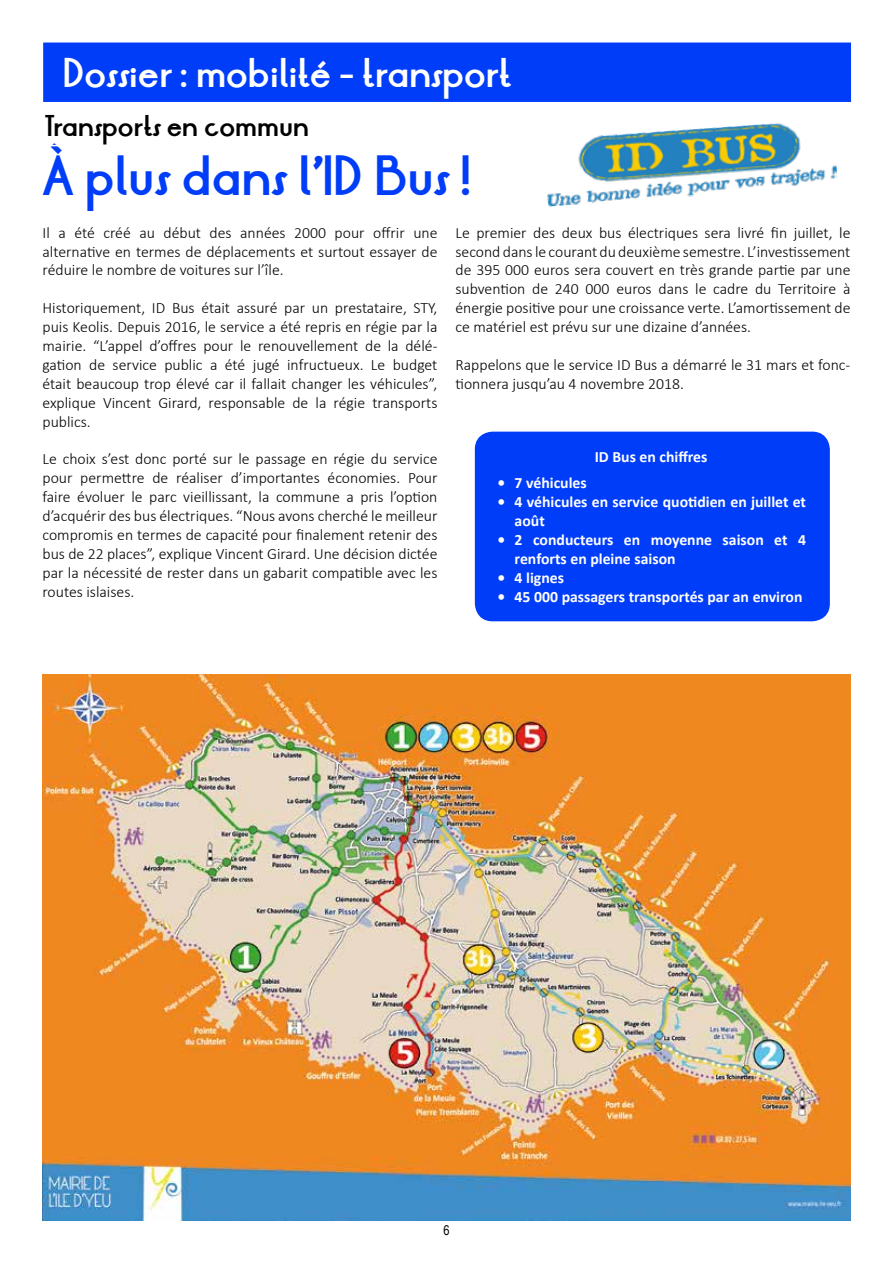
<style>
.page{position:relative;width:893px;height:1263px;background:#fff}
.page>*{position:absolute;margin:0;border:0;box-sizing:border-box;transform-origin:0 0}
.t1{font:700 45px "LRT Oksana";color:#003df9}
.t2{font:700 33px "LRT Oksana";color:#fff}
.t3{font:700 24px "LRT Oksana";color:#000}
.t4{font:300 15.75px/18.9px "Calibri";color:#000102;text-align:justify}
.t5{font:700 15.75px/18.9px "Calibri";color:#fefefe}
.t6{font:13.5px "Arial Narrow";color:#000}
</style>
<div class="page">
<div style="left:43px;top:43px;width:808px;height:59px;background:#003df9;border:2px solid #033cf9"></div>
<div style="left:476px;top:432px;width:353px;height:189px;background:#003df9;border-radius:17px"></div>
<div style="left:475px;top:432px;width:355px;height:189px;border:2px solid #003df9;border-radius:17px"></div>
<img style="left:43px;top:674px;width:807px;height:546px">
<img style="left:547px;top:123px;width:290px;height:83px">
<h2 class="t2" style="left:63px;top:49px;width:450px">Dossier : mobilité - transport</h2>
<h3 class="t3" style="left:45px;top:108px;width:265px">Transports en commun</h3>
<h1 class="t1" style="left:43px;top:143px;width:430px">À plus dans l’ID Bus !</h1>
<p class="t4" style="left:43px;top:223px;width:396px">Il a été créé au début des années 2000 pour offrir une alternative en termes de déplacements et surtout essayer de réduire le nombre de voitures sur l’île.</p>
<p class="t4" style="left:43px;top:298px;width:396px">Historiquement, ID Bus était assuré par un prestataire, STY, puis Keolis. Depuis 2016, le service a été repris en régie par la mairie. “L’appel d’offres pour le renouvellement de la délé&shy;gation de service public a été jugé infructueux. Le budget était beaucoup trop élevé car il fallait changer les véhicules”, explique Vincent Girard, responsable de la régie transports publics.</p>
<p class="t4" style="left:43px;top:450px;width:396px">Le choix s’est donc porté sur le passage en régie du service pour permettre de réaliser d’importantes économies. Pour faire évoluer le parc vieillissant, la commune a pris l’option d’acquérir des bus électriques. “Nous avons cherché le meilleur compromis en termes de capacité pour finalement retenir des bus de 22 places”, explique Vincent Girard. Une décision dictée par la nécessité de rester dans un gabarit compatible avec les routes islaises.</p>
<p class="t4" style="left:455px;top:223px;width:396px">Le premier des deux bus électriques sera livré fin juillet, le second dans le courant du deuxième semestre. L’investissement de 395 000 euros sera couvert en très grande partie par une subvention de 240 000 euros dans le cadre du Territoire à énergie positive pour une croissance verte. L’amortissement de ce matériel est prévu sur une dizaine d’années.</p>
<p class="t4" style="left:455px;top:355px;width:396px">Rappelons que le service ID Bus a démarré le 31 mars et fonc&shy;tionnera jusqu’au 4 novembre 2018.</p>
<p class="t5" style="left:595px;top:447px;width:114px">ID Bus en chiffres</p>
<p class="t5" style="left:498px;top:473px;width:91px">• 7 véhicules</p>
<p class="t5" style="left:515px;top:492px;width:293px;text-indent:-17px">• 4 véhicules en service quotidien en juillet et août</p>
<p class="t5" style="left:515px;top:530px;width:293px;text-indent:-17px">• 2 conducteurs en moyenne saison et 4 renforts en pleine saison</p>
<p class="t5" style="left:498px;top:568px;width:68px">• 4 lignes</p>
<p class="t5" style="left:498px;top:587px;width:306px">• 45 000 passagers transportés par an environ</p>
<p class="t6" style="left:443px;top:1220px;width:8px">6</p>
</div>
